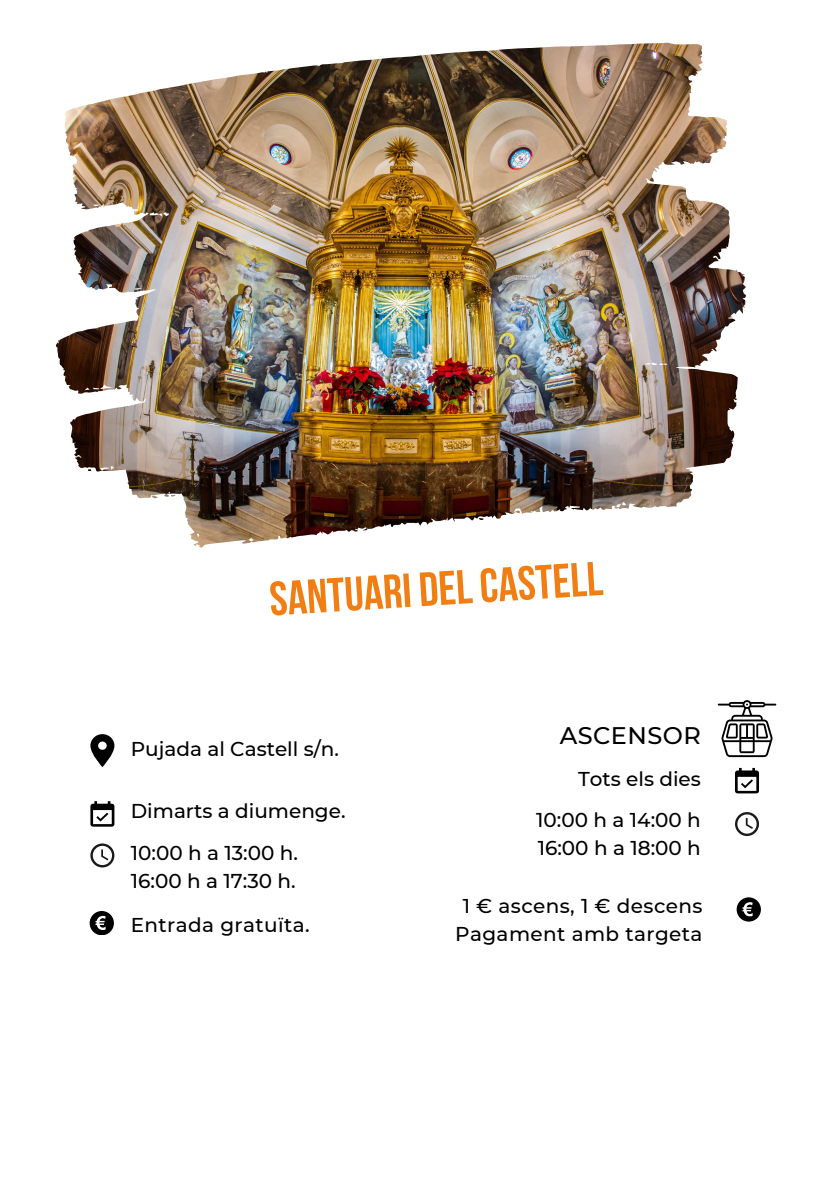
<style>
.page{position:relative;width:839px;height:1191px;background:#fff}
.page>*{position:absolute;margin:0;border:0;box-sizing:border-box;transform-origin:0 0}
.t1{font:700 48px "Bebas Neue";color:#f07e13}
.t2{font:500 24px "Montserrat";letter-spacing:.02em;color:#000}
.t3{font:500 20px "Montserrat";color:#000}
.t4{font:500 20px "Montserrat";letter-spacing:.02em;color:#000}
</style>
<div class="page">
<img style="left:56px;top:42px;width:721px;height:893px">
<img style="left:646px;top:70px;width:99px;height:220px">
<svg style="left:90px;top:734px;width:24px;height:33px"></svg>
<svg style="left:90px;top:801px;width:24px;height:26px"></svg>
<svg style="left:90px;top:843px;width:24px;height:24px"></svg>
<div style="left:90px;top:911px;width:24px;height:24px;background:#000;border-radius:50%"></div>
<svg style="left:95px;top:916px;width:11px;height:14px"></svg>
<svg style="left:717px;top:700px;width:59px;height:57px"></svg>
<svg style="left:735px;top:768px;width:24px;height:25px"></svg>
<svg style="left:735px;top:812px;width:24px;height:24px"></svg>
<div style="left:736px;top:897px;width:24px;height:24px;background:#000;border-radius:50%"></div>
<svg style="left:742px;top:902px;width:10px;height:14px"></svg>
<h1 class="t1" style="left:268px;top:581px;width:335px;rotate:-4deg">SANTUARI DELCASTELL</h1>
<p class="t3" style="left:131px;top:737px;width:210px">Pujada al Castell s/n.</p>
<p class="t3" style="left:131px;top:798px;width:216px">Dimarts a diumenge.</p>
<p class="t3" style="left:131px;top:841px;width:169px">10:00 h a 13:00 h.</p>
<p class="t3" style="left:131px;top:869px;width:166px">16:00 h a 17:30 h.</p>
<p class="t4" style="left:131px;top:912px;width:180px">Entrada gratuïta.</p>
<p class="t2" style="left:559px;top:720px;width:143px">ASCENSOR</p>
<p class="t3" style="left:578px;top:767px;width:124px">Tots els dies</p>
<p class="t3" style="left:536px;top:807px;width:166px">10:00 h a 14:00 h</p>
<p class="t3" style="left:537px;top:836px;width:165px">16:00 h a 18:00 h</p>
<h2 class="t4" style="left:462px;top:893px;width:241px">1 € ascens, 1 € descens</h2>
<p class="t4" style="left:455px;top:922px;width:249px">Pagament amb targeta</p>
</div>
